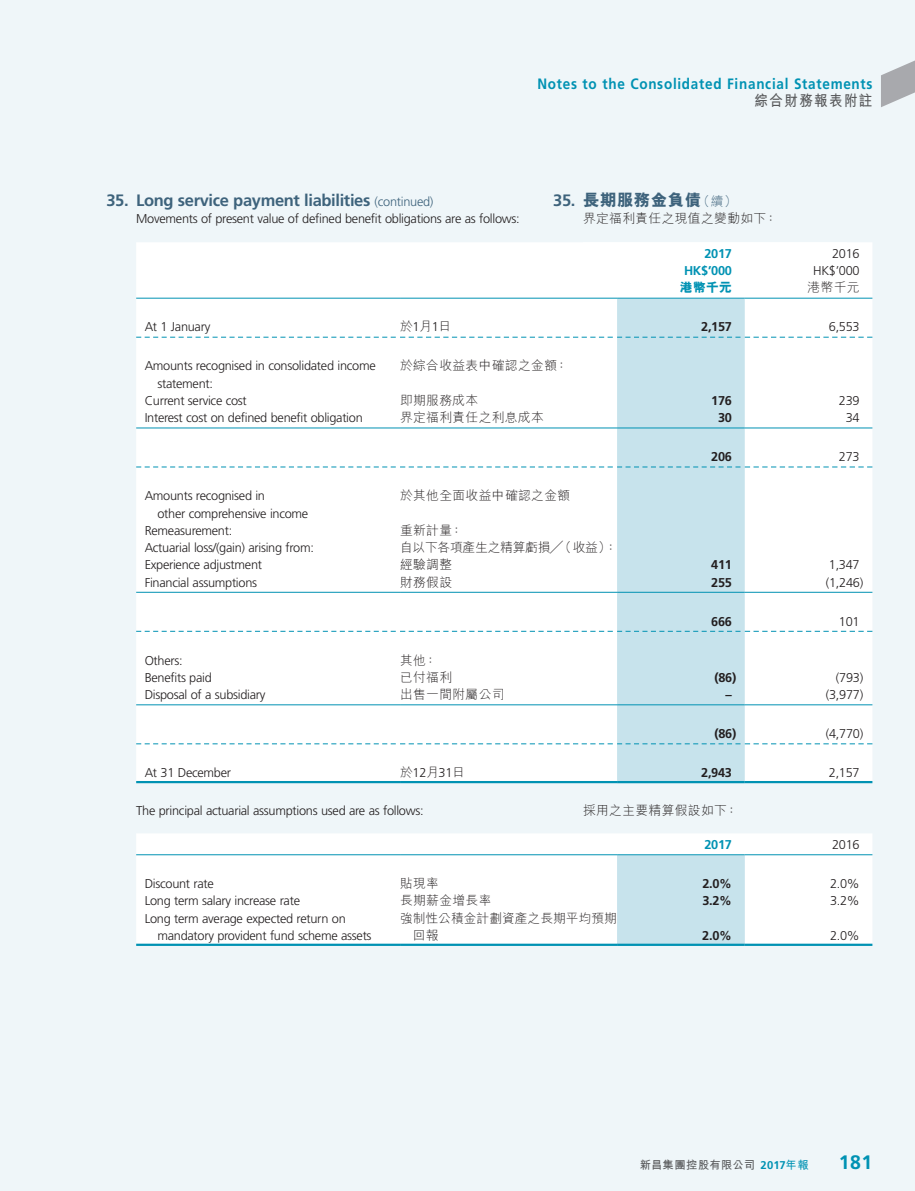
<style>
.page{position:relative;width:915px;height:1191px;background:#fff}
.page>*{position:absolute;margin:0;border:0;box-sizing:border-box;transform-origin:0 0}
.t1{font:700 19.5px "Frutiger LT Std";color:#0092b3}
.Heading_1{font:700 16.5px "Frutiger LT Std";letter-spacing:-.02em;color:#3e637c}
.C_Heading_1{font:800 16.5px "M Hei HK";letter-spacing:.03em;color:#3e637c}
.t2{font:700 15px "Frutiger LT Std";letter-spacing:.055em;color:#0092b3;scale:.9 1}
.t3{font:700 15px "M Hei HK";letter-spacing:.105em;color:#57585a;scale:.9 1}
.Body_Text{font:300 12.75px/17.2px "Frutiger LT Std";letter-spacing:-.02em;color:#231f20}
.Body_Text-2{font:300 12.75px "M Hei HK";letter-spacing:.03em;color:#231f20}
.Body_Text-3{font:700 12.75px "Frutiger LT Std";letter-spacing:-.02em;color:#231f20}
.C_Body_Text{font:300 12.75px "M Hei HK";letter-spacing:.03em;color:#231f20}
.Body_Text-4{font:300 12.75px/17.2px "M Hei HK";color:#231f20}
.Body_Text-5{font:300 12.75px "M Hei HK";letter-spacing:-.02em;color:#231f20}
.Body_Text-6{font:700 12.75px "Frutiger LT Std";letter-spacing:-.02em;color:#0092b3}
.Body_Text-7{font:800 12.75px "M Hei HK";color:#0092b3}
.t4{font:700 11.25px "M Hei HK";letter-spacing:.03em;color:#57585a}
.s1{font-weight:300;font-size:12.75px}
.s2{font-family:"Frutiger LT Std";font-weight:700}
.s3{font-family:"Frutiger LT Std"}
.s4{font-family:"M Hei HK"}
.s5{font-family:"Frutiger LT Std";color:#0092b3}
.s6{color:#0092b3}
</style>
<div class="page">
<div style="left:0;top:0;width:914px;height:1191px;background:#eff6f9"></div>
<svg style="left:881px;top:61px;width:33px;height:46px"></svg>
<div style="left:136px;top:242px;width:736px;height:539px;background:#fff"></div>
<div style="left:617px;top:299px;width:127px;height:482px;background:#c7e3ec"></div>
<hr style="left:136px;top:298px;width:264px;height:1px;background:#0092b3">
<hr style="left:400px;top:298px;width:217px;height:1px;background:#0092b3">
<hr style="left:617px;top:298px;width:127px;height:1px;background:#0092b3">
<hr style="left:744px;top:298px;width:128px;height:1px;background:#0092b3">
<svg style="left:136px;top:337px;width:736px;height:1px"></svg>
<hr style="left:136px;top:427px;width:264px;height:1px;background:#0092b3">
<hr style="left:400px;top:427px;width:217px;height:1px;background:#0092b3">
<hr style="left:617px;top:427px;width:127px;height:1px;background:#0092b3">
<hr style="left:744px;top:427px;width:128px;height:1px;background:#0092b3">
<svg style="left:136px;top:466px;width:736px;height:1px"></svg>
<hr style="left:136px;top:592px;width:264px;height:1px;background:#0092b3">
<hr style="left:400px;top:592px;width:217px;height:1px;background:#0092b3">
<hr style="left:617px;top:592px;width:127px;height:1px;background:#0092b3">
<hr style="left:744px;top:592px;width:128px;height:1px;background:#0092b3">
<svg style="left:136px;top:631px;width:736px;height:1px"></svg>
<hr style="left:136px;top:704px;width:264px;height:1px;background:#0092b3">
<hr style="left:400px;top:704px;width:217px;height:1px;background:#0092b3">
<hr style="left:617px;top:704px;width:127px;height:1px;background:#0092b3">
<hr style="left:744px;top:704px;width:128px;height:1px;background:#0092b3">
<svg style="left:136px;top:743px;width:736px;height:1px"></svg>
<hr style="left:136px;top:781px;width:264px;height:2px;background:#0092b3">
<hr style="left:400px;top:781px;width:217px;height:2px;background:#0092b3">
<hr style="left:617px;top:781px;width:127px;height:2px;background:#0092b3">
<hr style="left:744px;top:781px;width:128px;height:2px;background:#0092b3">
<div style="left:136px;top:834px;width:736px;height:109px;background:#fff"></div>
<div style="left:617px;top:855px;width:127px;height:88px;background:#c7e3ec"></div>
<hr style="left:136px;top:854px;width:264px;height:1px;background:#0092b3">
<hr style="left:400px;top:854px;width:217px;height:1px;background:#0092b3">
<hr style="left:617px;top:854px;width:127px;height:1px;background:#0092b3">
<hr style="left:744px;top:854px;width:128px;height:1px;background:#0092b3">
<hr style="left:136px;top:943px;width:264px;height:3px;background:#0092b3">
<hr style="left:400px;top:943px;width:217px;height:3px;background:#0092b3">
<hr style="left:617px;top:943px;width:127px;height:3px;background:#0092b3">
<hr style="left:744px;top:943px;width:128px;height:3px;background:#0092b3">
<p class="t2" style="left:537px;top:75px;width:374px">Notes to the Consolidated Financial Statements</p>
<p class="t3" style="left:754px;top:89px;width:132px">綜合財務報表附註</p>
<p class="Heading_1" style="left:106px;top:191px;width:328px">35. Long service payment liabilities <span class="s1">(continued)</span></p>
<p class="Body_Text" style="left:136px;top:210px;width:385px">Movements of present value of defined benefit obligations are as follows:</p>
<p class="C_Heading_1" style="left:553px;top:192px;width:185px"><span class="s2">35.</span> 長期服務金負債<span class="s1">（續）</span></p>
<p class="C_Body_Text" style="left:583px;top:212px;width:196px">界定福利責任之現值之變動如下：</p>
<p class="Body_Text-6" style="left:704px;top:246px;width:29px">2017</p>
<p class="Body_Text" style="left:831px;top:245px;width:29px">2016</p>
<p class="Body_Text-6" style="left:683px;top:263px;width:49px">HK$’000</p>
<p class="Body_Text" style="left:812px;top:262px;width:48px">HK$’000</p>
<p class="Body_Text-7" style="left:679px;top:281px;width:54px">港幣千元</p>
<p class="Body_Text-2" style="left:807px;top:281px;width:54px">港幣千元</p>
<p class="Body_Text" style="left:145px;top:318px;width:67px">At 1 January</p>
<p class="Body_Text-2" style="left:400px;top:320px;width:53px">於<span class="s3">1</span>月<span class="s3">1</span>日</p>
<p class="Body_Text-3" style="left:701px;top:319px;width:32px">2,157</p>
<p class="Body_Text" style="left:828px;top:318px;width:32px">6,553</p>
<p class="Body_Text" style="left:157px;top:357px;width:220px;text-indent:-13px">Amounts recognised in consolidated income statement:</p>
<p class="Body_Text-2" style="left:400px;top:359px;width:169px">於綜合收益表中確認之金額：</p>
<p class="Body_Text" style="left:145px;top:392px;width:104px">Current service cost</p>
<p class="Body_Text-2" style="left:400px;top:394px;width:80px">即期服務成本</p>
<p class="Body_Text-3" style="left:711px;top:393px;width:22px">176</p>
<p class="Body_Text" style="left:838px;top:392px;width:22px">239</p>
<p class="Body_Text" style="left:145px;top:409px;width:219px">Interest cost on defined benefit obligation</p>
<p class="Body_Text-2" style="left:400px;top:411px;width:145px">界定福利責任之利息成本</p>
<p class="Body_Text-3" style="left:717px;top:410px;width:15px">30</p>
<p class="Body_Text" style="left:845px;top:409px;width:15px">34</p>
<p class="Body_Text-3" style="left:711px;top:449px;width:22px">206</p>
<p class="Body_Text" style="left:838px;top:448px;width:22px">273</p>
<p class="Body_Text" style="left:157px;top:487px;width:152px;text-indent:-13px">Amounts recognised in<br>other comprehensive income</p>
<p class="Body_Text-2" style="left:400px;top:489px;width:172px">於其他全面收益中確認之金額</p>
<p class="Body_Text" style="left:145px;top:522px;width:89px">Remeasurement:</p>
<p class="Body_Text-2" style="left:400px;top:523px;width:64px">重新計量：</p>
<p class="Body_Text" style="left:145px;top:539px;width:171px">Actuarial loss/(gain) arising from:</p>
<p class="Body_Text-5" style="left:400px;top:541px;width:218px">自以下各項產生之精算虧損╱（收益）：</p>
<p class="Body_Text" style="left:145px;top:556px;width:119px">Experience adjustment</p>
<p class="Body_Text-2" style="left:400px;top:558px;width:54px">經驗調整</p>
<p class="Body_Text-3" style="left:711px;top:557px;width:22px">411</p>
<p class="Body_Text" style="left:828px;top:556px;width:32px">1,347</p>
<p class="Body_Text" style="left:145px;top:573px;width:114px">Financial assumptions</p>
<p class="Body_Text-2" style="left:400px;top:575px;width:54px">財務假設</p>
<p class="Body_Text-3" style="left:711px;top:574px;width:22px">255</p>
<p class="Body_Text" style="left:825px;top:573px;width:39px">(1,246)</p>
<p class="Body_Text-3" style="left:711px;top:613px;width:22px">666</p>
<p class="Body_Text" style="left:838px;top:612px;width:22px">101</p>
<p class="Body_Text" style="left:145px;top:651px;width:39px">Others:</p>
<p class="Body_Text-2" style="left:400px;top:653px;width:38px">其他：</p>
<p class="Body_Text" style="left:145px;top:669px;width:69px">Benefits paid</p>
<p class="Body_Text-2" style="left:400px;top:670px;width:54px">已付福利</p>
<p class="Body_Text-3" style="left:714px;top:670px;width:23px">(86)</p>
<p class="Body_Text" style="left:835px;top:669px;width:29px">(793)</p>
<p class="Body_Text" style="left:145px;top:686px;width:122px">Disposal of a subsidiary</p>
<p class="Body_Text-2" style="left:400px;top:688px;width:106px">出售一間附屬公司</p>
<p class="Body_Text-3" style="left:725px;top:687px;width:8px">–</p>
<p class="Body_Text" style="left:825px;top:686px;width:39px">(3,977)</p>
<p class="Body_Text-3" style="left:714px;top:726px;width:23px">(86)</p>
<p class="Body_Text" style="left:825px;top:725px;width:39px">(4,770)</p>
<p class="Body_Text" style="left:145px;top:764px;width:88px">At 31 December</p>
<p class="Body_Text" style="left:400px;top:764px;width:66px"><span class="s4">於</span>12<span class="s4">月</span>31<span class="s4">日</span></p>
<p class="Body_Text-3" style="left:701px;top:765px;width:32px">2,943</p>
<p class="Body_Text" style="left:828px;top:764px;width:32px">2,157</p>
<p class="Body_Text" style="left:136px;top:801px;width:289px">The principal actuarial assumptions used are as follows:</p>
<p class="Body_Text-6" style="left:704px;top:837px;width:29px">2017</p>
<p class="Body_Text" style="left:831px;top:836px;width:29px">2016</p>
<p class="Body_Text" style="left:145px;top:875px;width:71px">Discount rate</p>
<p class="Body_Text-2" style="left:400px;top:877px;width:40px">貼現率</p>
<p class="Body_Text-3" style="left:702px;top:876px;width:31px">2.0%</p>
<p class="Body_Text" style="left:829px;top:875px;width:31px">2.0%</p>
<p class="Body_Text" style="left:145px;top:892px;width:157px">Long term salary increase rate</p>
<p class="Body_Text-2" style="left:400px;top:894px;width:93px">長期薪金增長率</p>
<p class="Body_Text-3" style="left:702px;top:893px;width:31px">3.2%</p>
<p class="Body_Text" style="left:829px;top:892px;width:31px">3.2%</p>
<p class="Body_Text" style="left:157px;top:909px;width:215px;text-indent:-13px">Long term average expected return on mandatory provident fund scheme assets</p>
<p class="Body_Text-4" style="left:412px;top:909px;width:205px;text-indent:-13px">強制性公積金計劃資產之長期平均預期回報</p>
<p class="C_Body_Text" style="left:583px;top:803px;width:156px">採用之主要精算假設如下：</p>
<p class="Body_Text-3" style="left:702px;top:928px;width:31px">2.0%</p>
<p class="Body_Text" style="left:829px;top:927px;width:31px">2.0%</p>
<p class="t4" style="left:639px;top:1156px;width:170px">新昌集團控股有限公司 <span class="s5">2017</span><span class="s6">年報</span></p>
<h1 class="t1" style="left:838px;top:1150px;width:35px">181</h1>
</div>
